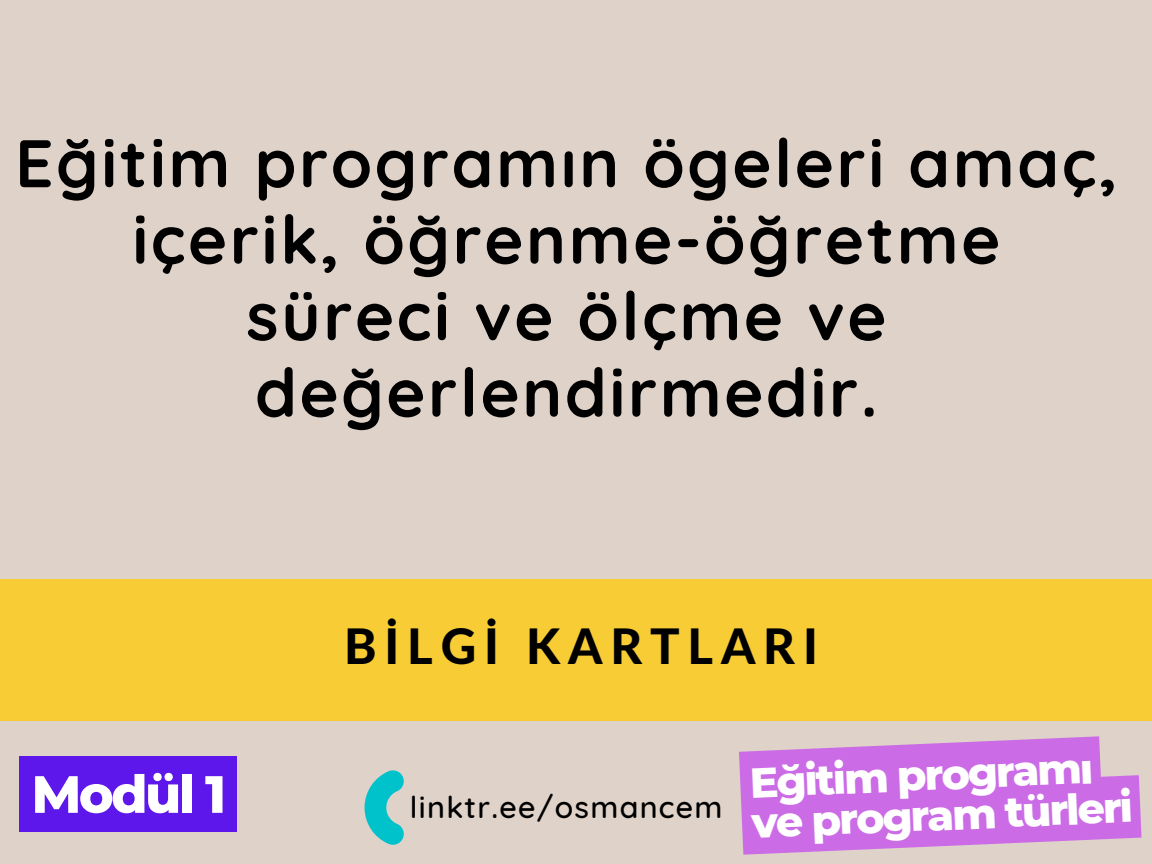
<style>
.page{position:relative;width:1152px;height:864px;background:#ded2c9}
.page>*{position:absolute;margin:0;border:0;box-sizing:border-box;transform-origin:0 0}
.t1{font:700 67.05px/76.5px "Quicksand";letter-spacing:.04em;color:#000;text-align:center}
.t2{font:800 52.35px "Montserrat";letter-spacing:-.05em;color:#fff}
.t3{font:800 49.05px "Lato Latin";letter-spacing:.16em;color:#000}
.t4{font:800 42.9px/40.3px "Montserrat";color:#fff}
.t5{font:500 30.45px "Quicksand";letter-spacing:.04em;color:#000}
</style>
<div class="page">
<div style="left:0;top:579px;width:1152px;height:142px;background:#f7cc35"></div>
<svg style="left:365px;top:770px;width:39px;height:75px"></svg>
<div style="left:19px;top:756px;width:217px;height:76px;background:#5e17eb"></div>
<svg style="left:739px;top:736px;width:403px;height:119px;fill:#cb6ce6"></svg>
<p class="t1" style="left:15px;top:124px;width:1104px">Eğitim programın ögeleri amaç, içerik, öğrenme-öğretme<br>süreci ve ölçme ve değerlendirmedir.</p>
<p class="t2" style="left:31px;top:762px;width:196px">Modül 1</p>
<p class="t3" style="left:344px;top:624px;width:475px">BİLGİ KARTLARI</p>
<p class="t5" style="left:410px;top:788px;width:314px">linktr.ee/osmancem</p>
<p class="t4" style="left:749px;top:761px;width:395px;rotate:-2deg">Eğitim programı ve program türleri</p>
</div>
